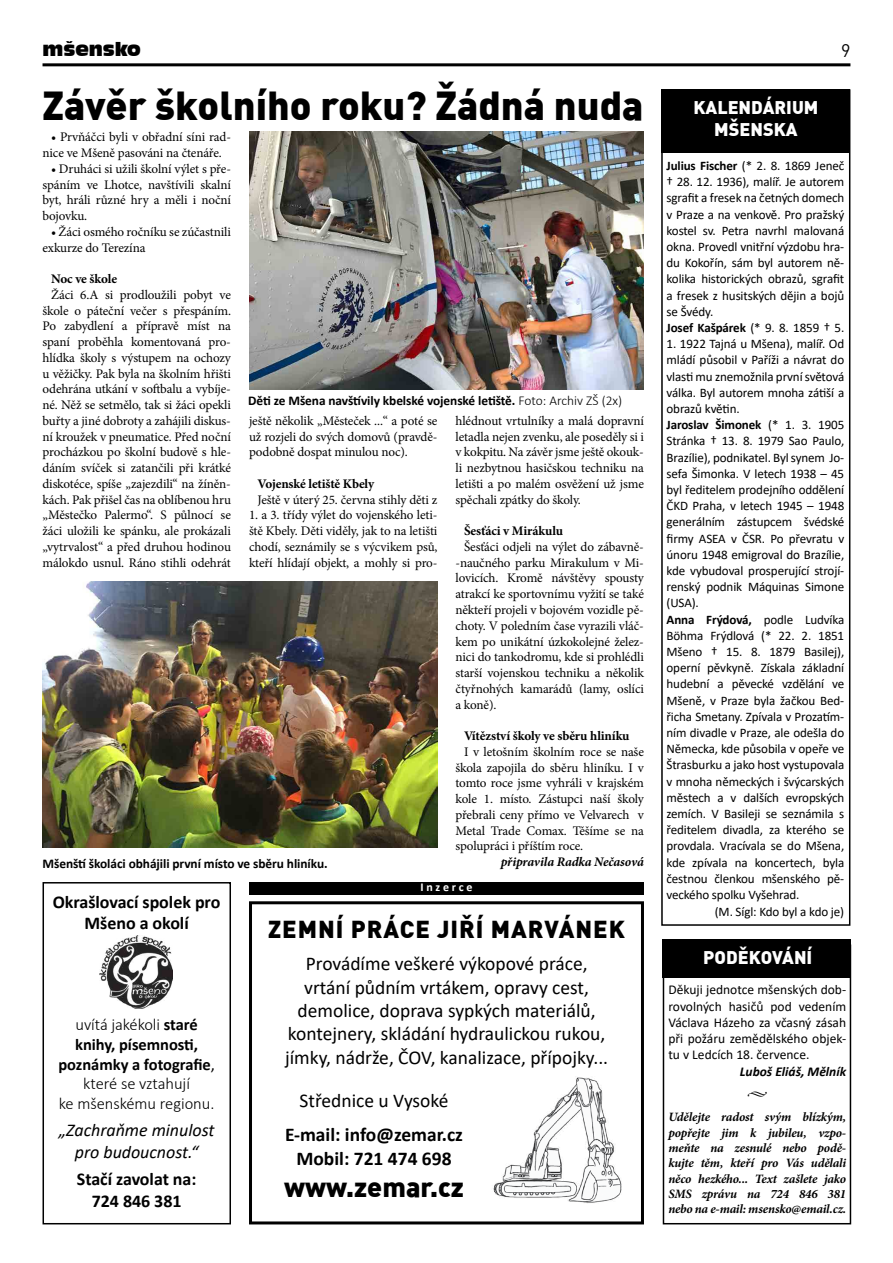
<style>
.page{position:relative;width:893px;height:1263px;background:#fff}
.page>*{position:absolute;margin:0;border:0;box-sizing:border-box;transform-origin:0 0}
.t1{font:900 39.6px "Unient DINCE";color:#000}
.t2{font:900 27px "Unient DINCE";color:#000}
.t3{font:900 24px "Unient DINCE";letter-spacing:.04em;color:#000}
.t4{font:19.5px/23.4px "Calibri";color:#000;text-align:center}
.t5{font:700 19.5px/23.4px "Calibri";color:#000;text-align:center}
.t6{font:700 18px/21.6px "Calibri";color:#000;text-align:center}
.t7{font:italic 18px/21.6px "Calibri";color:#000;text-align:center}
.t8{font:900 18px/21.6px "Unient DINCE";color:#fff;text-align:center}
.t9{font:18px "Incised 901 BT Compact";color:#000}
.t10{font:18px "Unient DINCE";color:#000}
.t11{font:300 16.5px/19.8px "Calibri";color:#000;text-align:center}
.t12{font:13.5px/16.2px "Calibri";color:#000;text-align:justify}
.t13{font:italic 700 13.5px "Calibri";color:#000}
.t14{font:700 13.35px "Calibri";letter-spacing:-.005em;color:#000}
.t15{font:13.2px/15.8px "Minion Pro";letter-spacing:-.01em;color:#000;text-align:justify}
.t16{font:700 13.2px "Minion Pro";letter-spacing:-.01em;color:#000}
.t17{font:italic 700 13.2px "Minion Pro";letter-spacing:-.01em;color:#000}
.t18{font:13.05px/16.2px "Calibri";letter-spacing:-.01em;color:#000}
.t19{font:italic 700 12.75px/15.3px "Minion Pro";letter-spacing:-.015em;color:#000;text-align:center}
.t20{font:700 12px "Calibri";color:#fff}
.s1{font-weight:300;font-size:13.5px}
.s2{font-weight:700}
.s3{font-weight:400}
</style>
<div class="page">
<hr style="left:43px;top:63px;width:807px;height:3px;background:#000">
<div style="left:661px;top:89px;width:189px;height:837px;border:2px solid #000"></div>
<div style="left:661px;top:90px;width:189px;height:63px;background:#000"></div>
<div style="left:43px;top:882px;width:188px;height:342px;border:2px solid #000"></div>
<div style="left:249px;top:882px;width:395px;height:12px;background:#000"></div>
<div style="left:249px;top:901px;width:395px;height:323px;border:3px solid #000"></div>
<img style="left:493px;top:1077px;width:128px;height:126px">
<img style="left:99px;top:935px;width:73px;height:73px">
<img style="left:43px;top:581px;width:394px;height:266px">
<img style="left:249px;top:132px;width:395px;height:257px">
<div style="left:663px;top:944px;width:188px;height:280px;border:2px solid #000"></div>
<div style="left:663px;top:939px;width:188px;height:39px;background:#000"></div>
<h3 class="t9" style="left:43px;top:39px;width:100px">mšensko</h3>
<h3 class="t10" style="left:841px;top:39px;width:11px">9</h3>
<h1 class="t1" style="left:43px;top:79px;width:602px">Závěr školního roku? Žádná nuda</h1>
<p class="t15" style="left:43px;top:129px;width:190px;text-indent:9px">• Prvňáčci byli v obřadní síni rad&shy;nice ve Mšeně pasováni na čtenáře.</p>
<p class="t15" style="left:43px;top:161px;width:190px;text-indent:9px">• Druháci si užili školní výlet s pře&shy;spáním ve Lhotce, navštívili skalní byt, hráli různé hry a měli i noční bojovku.</p>
<p class="t15" style="left:43px;top:224px;width:190px;text-indent:9px">• Žáci osmého ročníku se zúčastnili exkurze do Terezína</p>
<p class="t16" style="left:51px;top:270px;width:68px">Noc ve škole</p>
<p class="t15" style="left:43px;top:287px;width:190px;text-indent:9px">Žáci 6.A si prodloužili pobyt ve škole o páteční večer s přespáním.<br>Po zabydlení a přípravě míst na spaní proběhla komentovaná pro&shy;hlídka školy s výstupem na ochozy u věžičky. Pak byla na školním hřišti odehrána utkání v softbalu a vybíje&shy;né. Něž se setmělo, tak si žáci opekli buřty a jiné dobroty a zahájili diskus&shy;ní kroužek v pneumatice. Před noční procházkou po školní budově s hle&shy;dáním svíček si zatančili při krátké diskotéce, spíše „zajezdili“ na žíněn&shy;kách. Pak přišel čas na oblíbenou hru „Městečko Palermo“. S půlnocí se žáci uložili ke spánku, ale prokázali „vytrvalost“ a před druhou hodinou málokdo usnul. Ráno stihli odehrát</p>
<p class="t14" style="left:248px;top:391px;width:375px">Děti ze Mšena navštívily kbelské vojenské letiště. <span class="s1">Foto: Archiv ZŠ (2x)</span></p>
<p class="t15" style="left:249px;top:413px;width:190px">ještě několik „Městeček ...“ a poté se už rozjeli do svých domovů (pravdě&shy;podobně dospat minulou noc).</p>
<p class="t16" style="left:257px;top:474px;width:118px">Vojenské letiště Kbely</p>
<p class="t15" style="left:257px;top:492px;width:181px">Ještě v úterý 25. června stihly děti z</p>
<p class="t15" style="left:249px;top:507px;width:190px">1. a 3. třídy výlet do vojenského leti&shy;ště Kbely. Děti viděly, jak to na letišti chodí, seznámily se s výcvikem psů, kteří hlídají objekt, a mohly si pro-</p>
<p class="t15" style="left:455px;top:413px;width:190px">hlédnout vrtulníky a malá dopravní letadla nejen zvenku, ale poseděly si i v kokpitu. Na závěr jsme ještě okouk&shy;li nezbytnou hasičskou techniku na letišti a po malém osvěžení už jsme spěchali zpátky do školy.</p>
<p class="t16" style="left:464px;top:522px;width:101px">Šesťáci v Mirákulu</p>
<p class="t15" style="left:455px;top:539px;width:190px;text-indent:9px">Šesťáci odjeli na výlet do zábavně--naučného parku Mirakulum v Mi&shy;lovicích. Kromě návštěvy spousty atrakcí ke sportovnímu vyžití se také někteří projeli v bojovém vozidle pě&shy;choty. V poledním čase vyrazili vláč&shy;kem po unikátní úzkokolejné želez&shy;nici do tankodromu, kde si prohlédli starší vojenskou techniku a několik čtyřnohých kamarádů (lamy, oslíci a koně).</p>
<p class="t16" style="left:464px;top:726px;width:167px">Vítězství školy ve sběru hliníku</p>
<p class="t15" style="left:455px;top:744px;width:190px;text-indent:9px">I v letošním školním roce se naše škola zapojila do sběru hliníku. I v tomto roce jsme vyhráli v krajském kole 1. místo. Zástupci naší školy přebrali ceny přímo ve Velvarech v Metal Trade Comax. Těšíme se na spolupráci i příštím roce.</p>
<p class="t14" style="left:43px;top:854px;width:287px">Mšenští školáci obhájili první místo ve sběru hliníku.</p>
<p class="t17" style="left:501px;top:852px;width:145px">připravila Radka Nečasová</p>
<h3 class="t6" style="left:53px;top:891px;width:169px">Okrašlovací spolek pro<br>Mšeno a okolí</h3>
<p class="t11" style="left:58px;top:1014px;width:158px">uvítá jakékoli <span class="s2">staré knihy, písemnosti, poznámky a fotografie</span><span class="s3">, </span>které se vztahují<br>ke mšenskému regionu.</p>
<h3 class="t7" style="left:59px;top:1119px;width:157px">„Zachraňme minulost pro budoucnost.“</h3>
<h3 class="t6" style="left:77px;top:1168px;width:121px">Stačí zavolat na:<br>724 846 381</h3>
<p class="t20" style="left:421px;top:878px;width:53px">I n z e r c e</p>
<h3 class="t3" style="left:268px;top:913px;width:358px">ZEMNÍ PRÁCE JIŘÍ MARVÁNEK</h3>
<h3 class="t4" style="left:285px;top:951px;width:325px">Provádíme veškeré výkopové práce, vrtání půdním vrtákem, opravy cest, demolice, doprava sypkých materiálů, kontejnery, skládání hydraulickou rukou, jímky, nádrže, ČOV, kanalizace, přípojky...</h3>
<h3 class="t4" style="left:300px;top:1088px;width:150px">Střednice u Vysoké</h3>
<h3 class="t5" style="left:285px;top:1123px;width:179px">E-mail: info@zemar.cz<br>Mobil: 721 474 698</h3>
<h2 class="t2" style="left:284px;top:1169px;width:182px">www.zemar.cz</h2>
<h3 class="t8" style="left:693px;top:96px;width:126px">KALENDÁRIUM<br>MŠENSKA</h3>
<p class="t18" style="left:666px;top:157px;width:179px"><span class="s2">Julius Fischer</span> (* 2. 8. 1869 Jeneč † 28. 12. 1936), malíř. Je autorem sgrafit a fresek na četných domech v Praze a na venkově. Pro pražský kostel sv. Petra navrhl malovaná okna. Provedl vnitřní výzdobu hra&shy;du Kokořín, sám byl autorem ně&shy;kolika historických obrazů, sgrafit a fresek z husitských dějin a bojů se Švédy.<br><span class="s2">Josef Kašpárek</span> (* 9. 8. 1859 † 5.</p>
<p class="t18" style="left:666px;top:335px;width:179px">1. 1922 Tajná u Mšena), malíř. Od mládí působil v Paříži a návrat do vlasti mu znemožnila první světová válka. Byl autorem mnoha zátiší a obrazů květin.<br><span class="s2">Jaroslav Šimonek</span> (* 1. 3. 1905<br>Stránka † 13. 8. 1979 Sao Paulo,<br>Brazílie), podnikatel. Byl synem Jo&shy;sefa Šimonka. V letech 1938 – 45 byl ředitelem prodejního oddělení<br>ČKD Praha, v letech 1945 – 1948 generálním zástupcem švédské firmy ASEA v ČSR. Po převratu v únoru 1948 emigroval do Brazílie, kde vybudoval prosperující strojí&shy;renský podnik Máquinas Simone (USA).<br><span class="s2">Anna Frýdová,</span> podle Ludvíka<br>Böhma Frýdlová (* 22. 2. 1851<br>Mšeno † 15. 8. 1879 Basilej), operní pěvkyně. Získala základní hudební a pěvecké vzdělání ve<br>Mšeně, v Praze byla žačkou Bed&shy;řicha Smetany. Zpívala v Prozatím&shy;ním divadle v Praze, ale odešla do<br>Německa, kde působila v opeře ve<br>Štrasburku a jako host vystupovala v mnoha německých i švýcarských městech a v dalších evropských zemích. V Basileji se seznámila s ředitelem divadla, za kterého se provdala. Vracívala se do Mšena, kde zpívala na koncertech, byla čestnou členkou mšenského pě&shy;veckého spolku Vyšehrad.</p>
<p class="t18" style="left:715px;top:903px;width:131px">(M. Sígl: Kdo byl a kdo je)</p>
<h3 class="t8" style="left:703px;top:945px;width:111px">PODĚKOVÁNÍ</h3>
<p class="t12" style="left:668px;top:981px;width:179px">Děkuji jednotce mšenských dob&shy;rovolných hasičů pod vedením Václava Házeho za včasný zásah při požáru zemědělského objek&shy;tu v Ledcích 18. července.</p>
<p class="t13" style="left:740px;top:1061px;width:108px">Luboš Eliáš, Mělník</p>
<p class="t19" style="left:668px;top:1081px;width:179px;line-height:24.3px">•<br>Udělejte radost svým blízkým,</p>
<p class="t19" style="left:668px;top:1125px;width:179px;text-align:justify">popřejte jim k jubileu, vzpo&shy;meňte na zesnulé nebo podě&shy;kujte těm, kteří pro Vás udělali něco hezkého... Text zašlete jako SMS zprávu na 724 846 381 nebo na e-mail: msensko@email.cz.</p>
</div>
